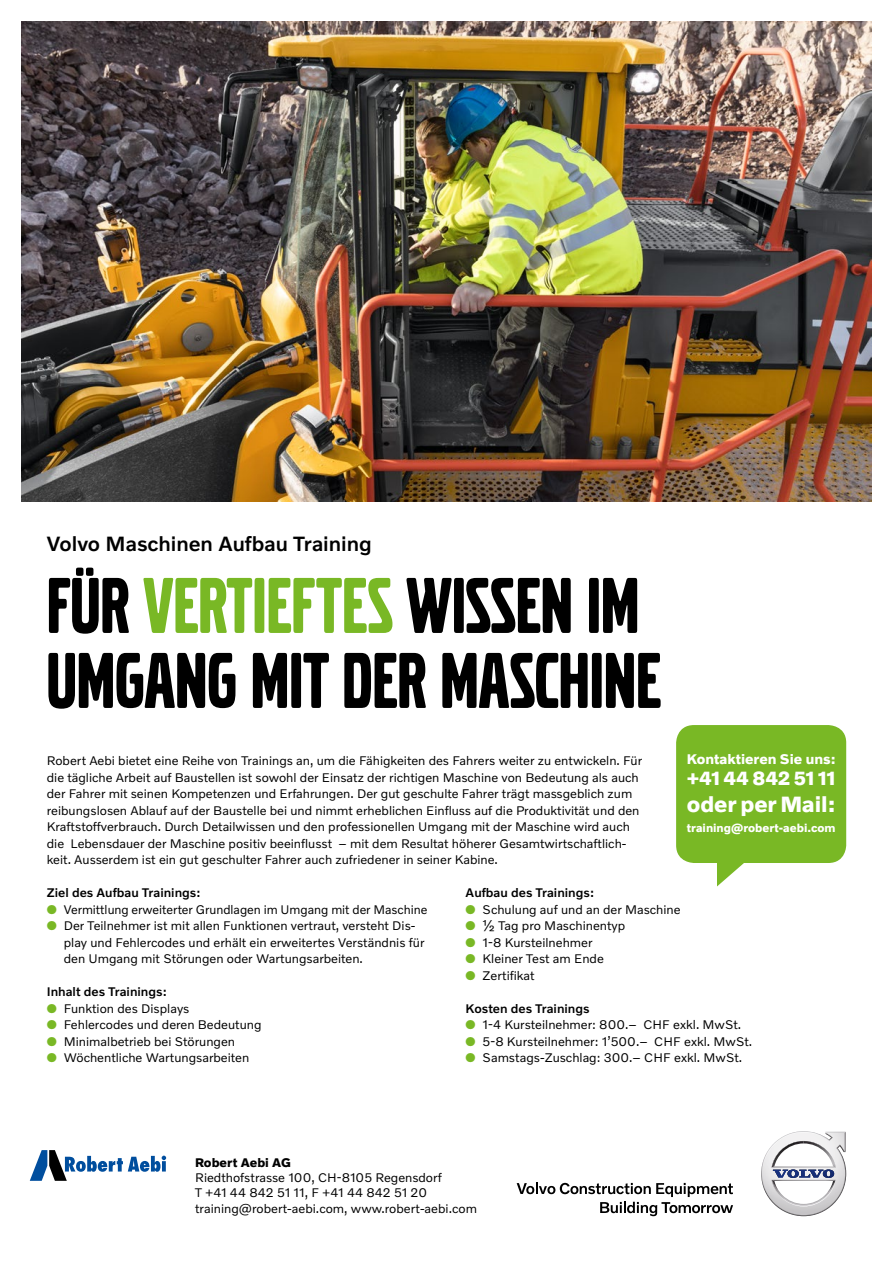
<style>
.page{position:relative;width:893px;height:1263px;background:#fff}
.page>*{position:absolute;margin:0;border:0;box-sizing:border-box;transform-origin:0 0}
.t1{font:82.5px/75px "Volvo Broad Pro";color:#000}
.t2{font:700 22.5px "Volvo Novum";color:#fff}
.t3{font:500 21px "Volvo Novum";color:#000}
.t4{font:700 19.5px "Volvo Novum";color:#fff}
.t5{font:700 14.25px "Volvo Novum";color:#fff}
.t6{font:12.75px/16.5px "Volvo Novum";color:#000}
.t7{font:500 12.75px "Volvo Novum";color:#000}
.t8{font:700 12.75px "Volvo Novum";color:#000}
.t9{font:700 11.85px "Volvo Novum";color:#fff}
.s1{color:#79b825}
</style>
<div class="page">
<svg style="left:30px;top:1150px;width:136px;height:31px"></svg>
<svg style="left:761px;top:1131px;width:85px;height:85px"></svg>
<svg style="left:517px;top:1183px;width:216px;height:33px"></svg>
<svg style="left:676px;top:725px;width:170px;height:161px;background:#8cc244"></svg>
<img style="left:21px;top:21px;width:851px;height:480px">
<h3 class="t3" style="left:47px;top:530px;width:327px">Volvo Maschinen Aufbau Training</h3>
<h1 class="t1" style="left:47px;top:569px;width:616px">FÜR <span class="s1">VERTIEFTES</span> WISSEN IM<br>UMGANG MIT DER MASCHINE</h1>
<p class="t5" style="left:687px;top:750px;width:150px">Kontaktieren Sie uns:</p>
<h3 class="t4" style="left:687px;top:766px;width:150px">+41 44 842 51 11</h3>
<h2 class="t2" style="left:687px;top:790px;width:150px">oder per Mail:</h2>
<p class="t9" style="left:687px;top:820px;width:150px">training@robert-aebi.com</p>
<p class="t6" style="left:47px;top:752px;width:597px">Robert Aebi bietet eine Reihe von Trainings an, um die Fähigkeiten des Fahrers weiter zu entwickeln. Für die tägliche Arbeit auf Baustellen ist sowohl der Einsatz der richtigen Maschine von Bedeutung als auch der Fahrer mit seinen Kompetenzen und Erfahrungen. Der gut geschulte Fahrer trägt massgeblich zum reibungslosen Ablauf auf der Baustelle bei und nimmt erheblichen Einfluss auf die Produktivität und den Kraftstoffverbrauch. Durch Detailwissen und den professionellen Umgang mit der Maschine wird auch die Lebensdauer der Maschine positiv beeinflusst – mit dem Resultat höherer Gesamtwirtschaftlich&shy;keit. Ausserdem ist ein gut geschulter Fahrer auch zufriedener in seiner Kabine.</p>
<p class="t7" style="left:47px;top:885px;width:155px">Ziel des Aufbau Trainings:</p>
<p class="t6" style="left:47px;top:901px;width:382px"><span class="s1">●</span> Vermittlung erweiterter Grundlagen im Umgang mit der Maschine</p>
<p class="t6" style="left:64px;top:917px;width:362px;text-indent:-17px"><span class="s1">●</span> Der Teilnehmer ist mit allen Funktionen vertraut, versteht Dis&shy;play und Fehlercodes und erhält ein erweitertes Verständnis für den Umgang mit Störungen oder Wartungsarbeiten.</p>
<p class="t7" style="left:47px;top:984px;width:122px">Inhalt des Trainings:</p>
<p class="t6" style="left:47px;top:1000px;width:144px"><span class="s1">●</span> Funktion des Displays</p>
<p class="t6" style="left:47px;top:1016px;width:216px"><span class="s1">●</span> Fehlercodes und deren Bedeutung</p>
<p class="t6" style="left:47px;top:1033px;width:190px"><span class="s1">●</span> Minimalbetrieb bei Störungen</p>
<p class="t6" style="left:47px;top:1049px;width:204px"><span class="s1">●</span> Wöchentliche Wartungsarbeiten</p>
<p class="t7" style="left:466px;top:885px;width:130px">Aufbau des Trainings:</p>
<p class="t6" style="left:466px;top:901px;width:217px"><span class="s1">●</span> Schulung auf und an der Maschine</p>
<p class="t6" style="left:466px;top:917px;width:161px"><span class="s1">●</span> ½ Tag pro Maschinentyp</p>
<p class="t6" style="left:466px;top:934px;width:128px"><span class="s1">●</span> 1-8 Kursteilnehmer</p>
<p class="t6" style="left:466px;top:950px;width:140px"><span class="s1">●</span> Kleiner Test am Ende</p>
<p class="t6" style="left:466px;top:967px;width:71px"><span class="s1">●</span> Zertifikat</p>
<p class="t7" style="left:466px;top:1000px;width:126px">Kosten des Trainings</p>
<p class="t6" style="left:466px;top:1016px;width:277px"><span class="s1">●</span> 1-4 Kursteilnehmer: 800.– CHF exkl. MwSt.</p>
<p class="t6" style="left:466px;top:1033px;width:288px"><span class="s1">●</span> 5-8 Kursteilnehmer: 1’500.– CHF exkl. MwSt.</p>
<p class="t6" style="left:466px;top:1049px;width:278px"><span class="s1">●</span> Samstags-Zuschlag: 300.– CHF exkl. MwSt.</p>
<p class="t8" style="left:195px;top:1154px;width:98px">Robert Aebi AG</p>
<p class="t6" style="left:195px;top:1169px;width:283px;line-height:15.3px">Riedthofstrasse 100, CH-8105 Regensdorf<br>T +41 44 842 51 11, F +41 44 842 51 20 training@robert-aebi.com, www.robert-aebi.com</p>
</div>
